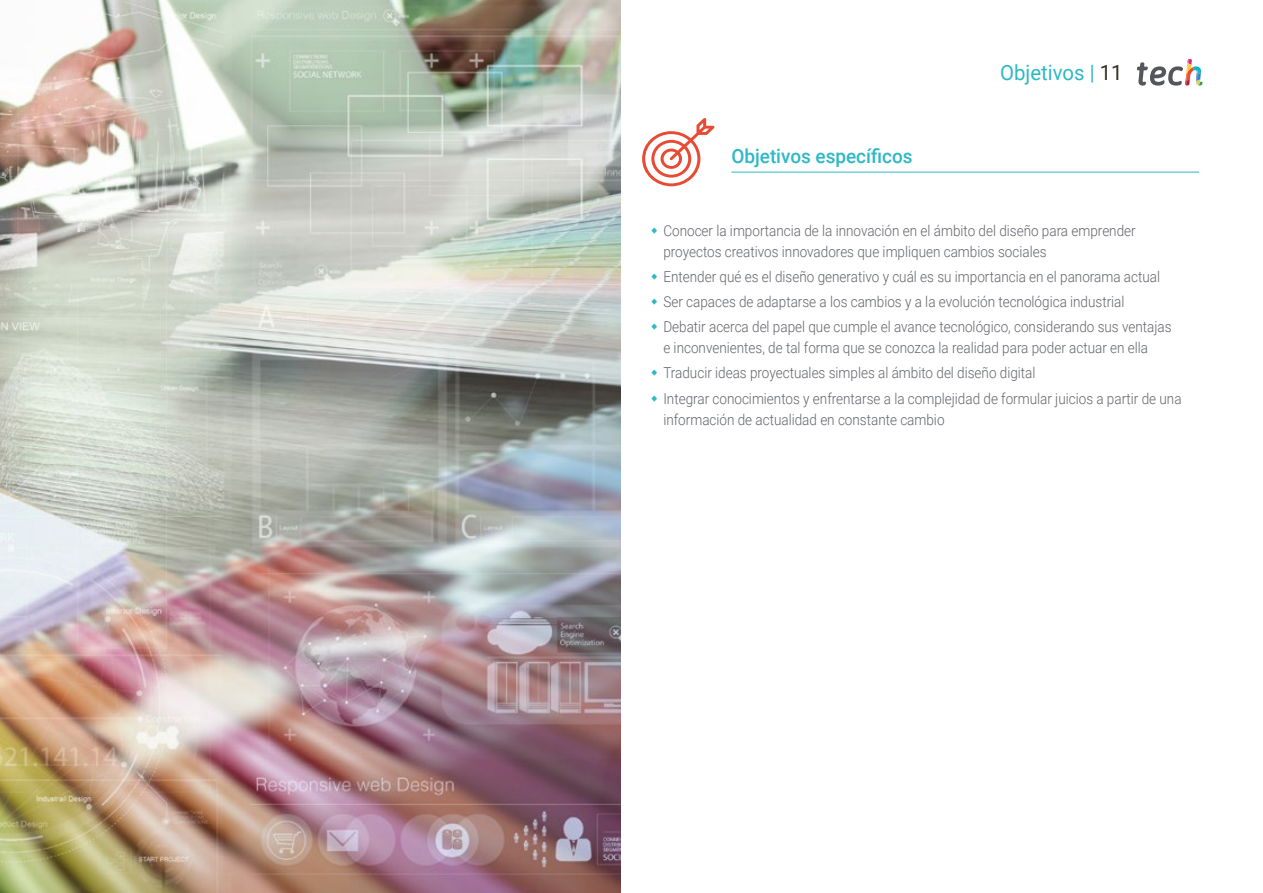
<style>
.page{position:relative;width:1263px;height:893px;background:#fff}
.page>*{position:absolute;margin:0;border:0;box-sizing:border-box;transform-origin:0 0}
.t1{font:21px "Roboto";color:#2db8c5}
.t2{font:500 19.5px "Roboto";color:#2db8c5}
.t3{font:300 15px/25.2px "Roboto";color:#61646a;scale:.9 1}
.s1{color:#312e20}
</style>
<div class="page">
<hr style="left:731px;top:172px;width:468px;height:1px;background:#2db8c5">
<svg style="left:642px;top:118px;width:72px;height:68px"></svg>
<img style="left:0;top:0;width:621px;height:893px">
<svg style="left:1137px;top:59px;width:65px;height:27px"></svg>
<h2 class="t2" style="left:731px;top:143px;width:183px">Objetivos específicos</h2>
<h1 class="t1" style="left:1000px;top:57px;width:124px">Objetivos | <span class="s1">11</span></h1>
<p class="t3" style="left:663px;top:219px;width:526px;line-height:21px">Conocer la importancia de la innovación en el ámbito del diseño para emprender proyectos creativos innovadores que impliquen cambios sociales</p>
<p class="t3" style="left:663px;top:263px;width:566px">Entender qué es el diseño generativo y cuál es su importancia en el panorama actual<br>Ser capaces de adaptarse a los cambios y a la evolución tecnológica industrial<br>Debatir acerca del papel que cumple el avance tecnológico, considerando sus ventajas</p>
<p class="t3" style="left:663px;top:335px;width:577px">e inconvenientes, de tal forma que se conozca la realidad para poder actuar en ella<br>Traducir ideas proyectuales simples al ámbito del diseño digital<br>Integrar conocimientos y enfrentarse a la complejidad de formular juicios a partir de una</p>
<p class="t3" style="left:663px;top:406px;width:314px">información de actualidad en constante cambio</p>
</div>
